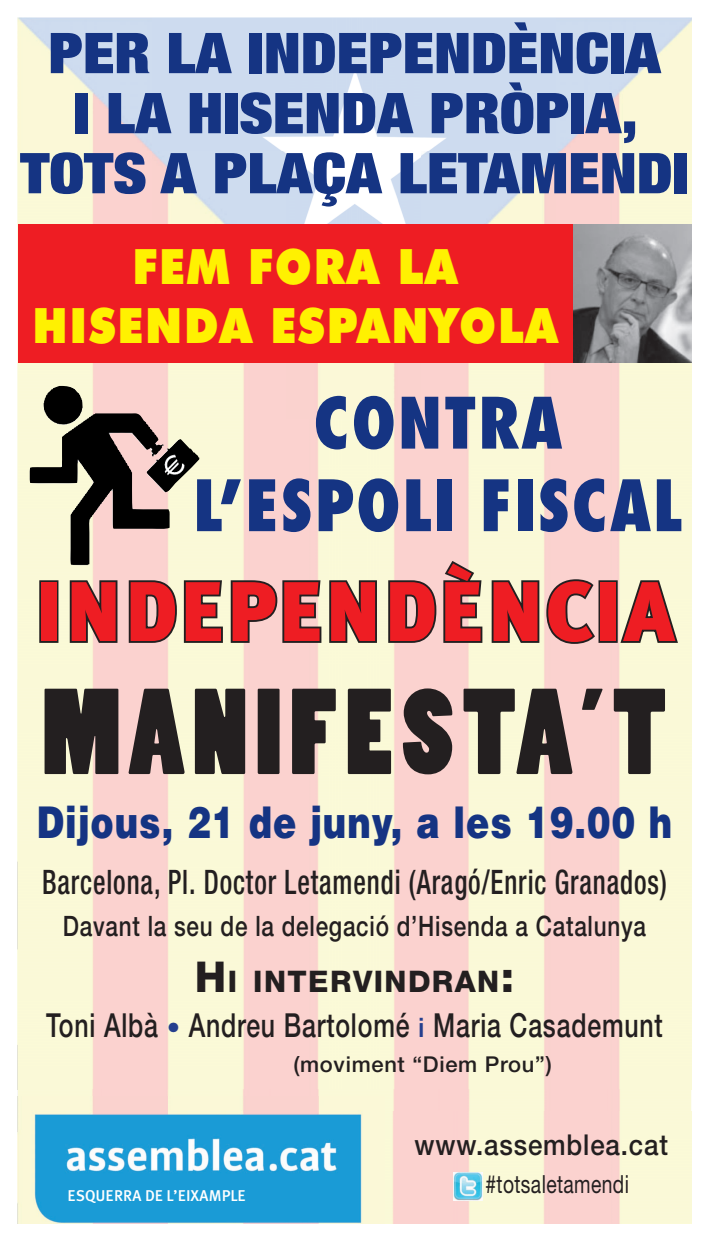
<style>
.page{position:relative;width:709px;height:1241px;background:#fff}
.page>*{position:absolute;margin:0;border:0;box-sizing:border-box;transform-origin:0 0}
.t1{font:113.75px "Poplar Std";letter-spacing:.07em;color:#231f20}
.t2{font:900 84.38px "Meta Plus";letter-spacing:.02em;color:#ee1d23}
.t3{font:800 condensed 68.75px/82.5px "Futura";letter-spacing:.02em;color:#153483;text-align:center}
.t4{font:900 expanded 56.25px/60px "Helvetica Neue";color:#153483;text-align:center;scale:1.11 1}
.t5{font:900 48.75px/58.5px "Futura BT";letter-spacing:.04em;color:#fff101;text-align:center;scale:.9 1}
.t6{font:900 43.75px "Helvetica";letter-spacing:.03em;color:#153483;scale:.8 1}
.t7{font:500 condensed 33.75px "Helvetica Neue";letter-spacing:.035em;color:#231f20;scale:.8 1}
.t8{font:500 33.12px "Helvetica Neue";letter-spacing:.035em;color:#231f20;scale:.75 1}
.t9{font:800 29.75px "Helvetica Neue";letter-spacing:.045em;color:#231f20}
.t10{font:500 28.75px "Helvetica Neue";letter-spacing:.035em;color:#231f20;scale:.9 1}
.t11{font:500 28.12px "Helvetica Neue";letter-spacing:.035em;color:#231f20;scale:.8 1}
.t12{font:25px "Helvetica Neue";letter-spacing:.02em;color:#231f20;scale:.77 1}
.t13{font:500 21.88px "Helvetica Neue";letter-spacing:.035em;color:#231f20}
.t14{font:500 15.62px "Meta Plus";color:#fff}
.s1{font-size:42.5px}
.s2{font-size:26.88px;color:#253f8e}
</style>
<div class="page">
<img style="left:18px;top:18px;width:673px;height:1093px">
<img style="left:572px;top:225px;width:119px;height:138px">
<div style="left:39px;top:580px;width:19px;height:62px;border:4px solid #231f20"></div>
<svg style="left:68px;top:567px;width:51px;height:79px;background:#beada1"></svg>
<svg style="left:127px;top:567px;width:252px;height:79px;background:#c4b5a6"></svg>
<svg style="left:386px;top:558px;width:98px;height:86px;background:#c2a9a2"></svg>
<svg style="left:490px;top:567px;width:108px;height:79px;background:#c8b6a9"></svg>
<div style="left:598px;top:580px;width:19px;height:62px;border:4px solid #231f20"></div>
<svg style="left:618px;top:534px;width:62px;height:111px;background:#dcdabd"></svg>
<div style="left:18px;top:225px;width:554px;height:138px;background:#ee1d23"></div>
<img style="left:29px;top:386px;width:104px;height:167px">
<img style="left:18px;top:1096px;width:366px;height:127px">
<img style="left:453px;top:1171px;width:29px;height:29px">
<p class="t4" style="left:20px;top:22px;width:603px">PER LA INDEPENDÈNCIA<br>I LA HISENDA PRÒPIA,<br>TOTS A PLAÇA LETAMENDI</p>
<p class="t5" style="left:32px;top:237px;width:585px">FEM FORA LA<br>HISENDA ESPANYOLA</p>
<p class="t3" style="left:193px;top:381px;width:491px">CONTRA<br>L’ESPOLI FISCAL</p>
<h2 class="t2" style="left:34px;top:562px;width:641px">INDEPENDÈNCIA</h2>
<h1 class="t1" style="left:42px;top:669px;width:626px">MANIFESTA’T</h1>
<p class="t6" style="left:37px;top:794px;width:795px">Dijous, 21 de juny, a les 19.00 h</p>
<p class="t7" style="left:42px;top:861px;width:782px">Barcelona, Pl. Doctor Letamendi (Aragó/Enric Granados)</p>
<p class="t11" style="left:63px;top:909px;width:730px">Davant la seu de la delegació d’Hisenda a Catalunya</p>
<p class="t9" style="left:195px;top:963px;width:321px"><span class="s1">H</span>I INTERVINDRAN<span class="s1">:</span></p>
<p class="t8" style="left:46px;top:1005px;width:824px">Toni Albà <span class="s2">•</span> Andreu Bartolomé <span class="s2">i</span> Maria Casademunt</p>
<p class="t13" style="left:293px;top:1051px;width:260px">(moviment “Diem Prou”)</p>
<p class="t14" style="left:68px;top:1186px;width:179px">ESQUERRA DE L’EIXAMPLE</p>
<p class="t10" style="left:414px;top:1127px;width:283px">www.assemblea.cat</p>
<p class="t12" style="left:485px;top:1168px;width:188px">#totsaletamendi</p>
</div>
